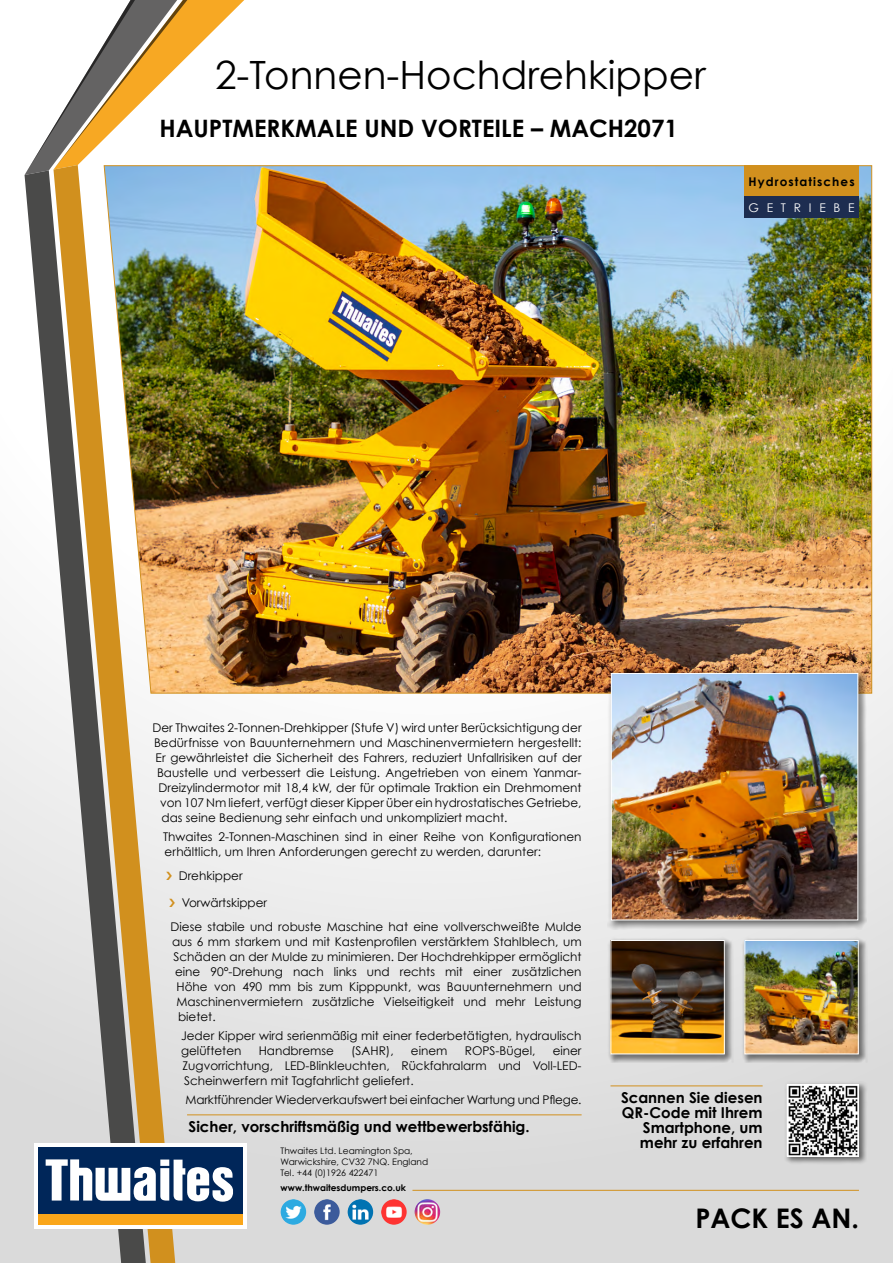
<style>
.page{position:relative;width:893px;height:1263px;background:#fff}
.page>*{position:absolute;margin:0;border:0;box-sizing:border-box;transform-origin:0 0}
.t1{font:39px "Century Gothic";color:#000}
.t2{font:700 27px "Century Gothic";color:#000}
.t3{font:700 24px "Century Gothic";color:#000}
.t4{font:700 15px/15px "Century Gothic";color:#000;text-align:right}
.t5{font:12px/15px "Century Gothic";color:#000}
.t6{font:700 12px "Century Gothic";letter-spacing:.09em;color:#000}
.t7{font:12px "Century Gothic";letter-spacing:.65em;color:#fff}
.t8{font:9px/10.8px "Century Gothic";color:#000}
.t9{font:700 9px "Century Gothic";color:#000}
</style>
<div class="page">
<div style="left:0;top:0;width:893px;height:1263px;background:linear-gradient(to bottom,#fff,#ddd)"></div>
<svg style="left:146px;top:694px;width:29px;height:569px;fill:#e8e8e8"></svg>
<svg style="left:25px;top:175px;width:121px;height:1088px"></svg>
<svg style="left:25px;top:0;width:219px;height:175px"></svg>
<div style="left:34px;top:1143px;width:213px;height:86px;background:#fff"></div>
<div style="left:38px;top:1214px;width:204px;height:11px;background:#faa61a"></div>
<div style="left:38px;top:1148px;width:204px;height:66px;background:#002659"></div>
<svg style="left:46px;top:1159px;width:187px;height:43px"></svg>
<img style="left:281px;top:1199px;width:25px;height:26px;border-radius:13px">
<img style="left:314px;top:1199px;width:26px;height:26px;border-radius:13px">
<img style="left:348px;top:1199px;width:25px;height:26px;border-radius:13px">
<img style="left:381px;top:1199px;width:26px;height:26px;border-radius:13px">
<img style="left:415px;top:1199px;width:25px;height:26px;border-radius:13px">
<img style="left:103px;top:165px;width:769px;height:529px">
<div style="left:741px;top:937px;width:127px;height:126px;background:#000;opacity:.5"></div>
<img style="left:746px;top:942px;width:111px;height:110px">
<div style="left:744px;top:940px;width:115px;height:114px;border:1px solid #fff"></div>
<div style="left:607px;top:937px;width:127px;height:126px;background:#000;opacity:.5"></div>
<img style="left:612px;top:942px;width:111px;height:110px">
<div style="left:610px;top:940px;width:115px;height:114px;border:1px solid #fff"></div>
<div style="left:784px;top:1081px;width:83px;height:84px;background:#000;opacity:.5"></div>
<img style="left:789px;top:1086px;width:68px;height:69px">
<div style="left:787px;top:1084px;width:72px;height:73px;border:1px solid #fff"></div>
<hr style="left:412px;top:1190px;width:447px;height:1px;background:#d1901e">
<div style="left:608px;top:670px;width:259px;height:259px;background:#000;opacity:.5"></div>
<img style="left:613px;top:675px;width:243px;height:243px">
<div style="left:611px;top:673px;width:247px;height:247px;border:1px solid #fff"></div>
<hr style="left:610px;top:1085px;width:153px;height:1px;background:#d1901e">
<hr style="left:187px;top:1114px;width:395px;height:1px;background:#d1901e">
<div style="left:744px;top:165px;width:115px;height:31px;background:#d1901e"></div>
<div style="left:744px;top:196px;width:115px;height:22px;background:#1d2d50"></div>
<svg style="left:166px;top:871px;width:6px;height:9px"></svg>
<svg style="left:169px;top:899px;width:6px;height:8px"></svg>
<h1 class="t1" style="left:215px;top:51px;width:492px">2-Tonnen-Hochdrehkipper</h1>
<h3 class="t3" style="left:159px;top:113px;width:520px">HAUPTMERKMALE UND VORTEILE – MACH2071</h3>
<p class="t6" style="left:748px;top:174px;width:108px">Hydrostatisches</p>
<p class="t7" style="left:748px;top:200px;width:108px">GETRIEBE</p>
<p class="t5" style="left:153px;top:720px;width:431px">Der Thwaites 2-Tonnen-Drehkipper (Stufe V) wird unter Berücksichtigung der</p>
<p class="t5" style="left:154px;top:735px;width:429px">Bedürfnisse von Bauunternehmern und Maschinenvermietern hergestellt:</p>
<p class="t5" style="left:156px;top:750px;width:428px">Er gewährleistet die Sicherheit des Fahrers, reduziert Unfallrisiken auf der</p>
<p class="t5" style="left:157px;top:765px;width:426px">Baustelle und verbessert die Leistung. Angetrieben von einem Yanmar-</p>
<p class="t5" style="left:159px;top:780px;width:425px">Dreizylindermotor mit 18,4 kW, der für optimale Traktion ein Drehmoment</p>
<p class="t5" style="left:160px;top:795px;width:423px">von 107 Nm liefert, verfügt dieser Kipper über ein hydrostatisches Getriebe,</p>
<p class="t5" style="left:162px;top:810px;width:347px">das seine Bedienung sehr einfach und unkompliziert macht.</p>
<p class="t5" style="left:163px;top:829px;width:420px">Thwaites 2-Tonnen-Maschinen sind in einer Reihe von Konfigurationen erhältlich, um Ihren Anforderungen gerecht zu werden, darunter:</p>
<p class="t5" style="left:179px;top:868px;width:65px">Drehkipper</p>
<p class="t5" style="left:171px;top:891px;width:413px;line-height:23.5px;text-indent:11px">Vorwärtskipper<br>Diese stabile und robuste Maschine hat eine vollverschweißte Mulde</p>
<p class="t5" style="left:172px;top:934px;width:411px">aus 6 mm starkem und mit Kastenprofilen verstärktem Stahlblech, um</p>
<p class="t5" style="left:174px;top:949px;width:410px">Schäden an der Mulde zu minimieren. Der Hochdrehkipper ermöglicht</p>
<p class="t5" style="left:175px;top:964px;width:408px">eine 90°-Drehung nach links und rechts mit einer zusätzlichen</p>
<p class="t5" style="left:177px;top:979px;width:407px">Höhe von 490 mm bis zum Kipppunkt, was Bauunternehmern und</p>
<p class="t5" style="left:177px;top:994px;width:407px">Maschinenvermietern zusätzliche Vielseitigkeit und mehr Leistung</p>
<p class="t5" style="left:178px;top:1009px;width:39px">bietet.</p>
<p class="t5" style="left:181px;top:1028px;width:402px">Jeder Kipper wird serienmäßig mit einer federbetätigten, hydraulisch gelüfteten</p>
<p class="t5" style="left:183px;top:1043px;width:401px;text-align:justify;text-indent:370px">einer Zugvorrichtung, LED-Blinkleuchten, Rückfahralarm und Voll-LED-Scheinwerfern mit Tagfahrlicht geliefert.</p>
<p class="t5" style="left:186px;top:1092px;width:398px">Marktführender Wiederverkaufswert bei einfacher Wartung und Pflege.</p>
<p class="t4" style="left:189px;top:1119px;width:343px">Sicher, vorschriftsmäßig und wettbewerbsfähig.</p>
<p class="t5" style="left:259px;top:1043px;width:77px">Handbremse</p>
<p class="t5" style="left:351px;top:1043px;width:44px">(SAHR),</p>
<p class="t5" style="left:411px;top:1043px;width:38px">einem</p>
<p class="t5" style="left:465px;top:1043px;width:72px">ROPS-Bügel,</p>
<p class="t8" style="left:281px;top:1145px;width:149px">Thwaites Ltd. Leamington Spa,<br>Warwickshire, CV32 7NQ. England<br>Tel. +44 (0)1926 422471</p>
<p class="t9" style="left:281px;top:1182px;width:127px">www.thwaitesdumpers.co.uk</p>
<p class="t4" style="left:621px;top:1090px;width:143px">Scannen Sie diesen<br>QR-Code mit Ihrem<br>Smartphone, um mehr zu erfahren</p>
<h2 class="t2" style="left:695px;top:1201px;width:165px">PACK ES AN.</h2>
</div>
